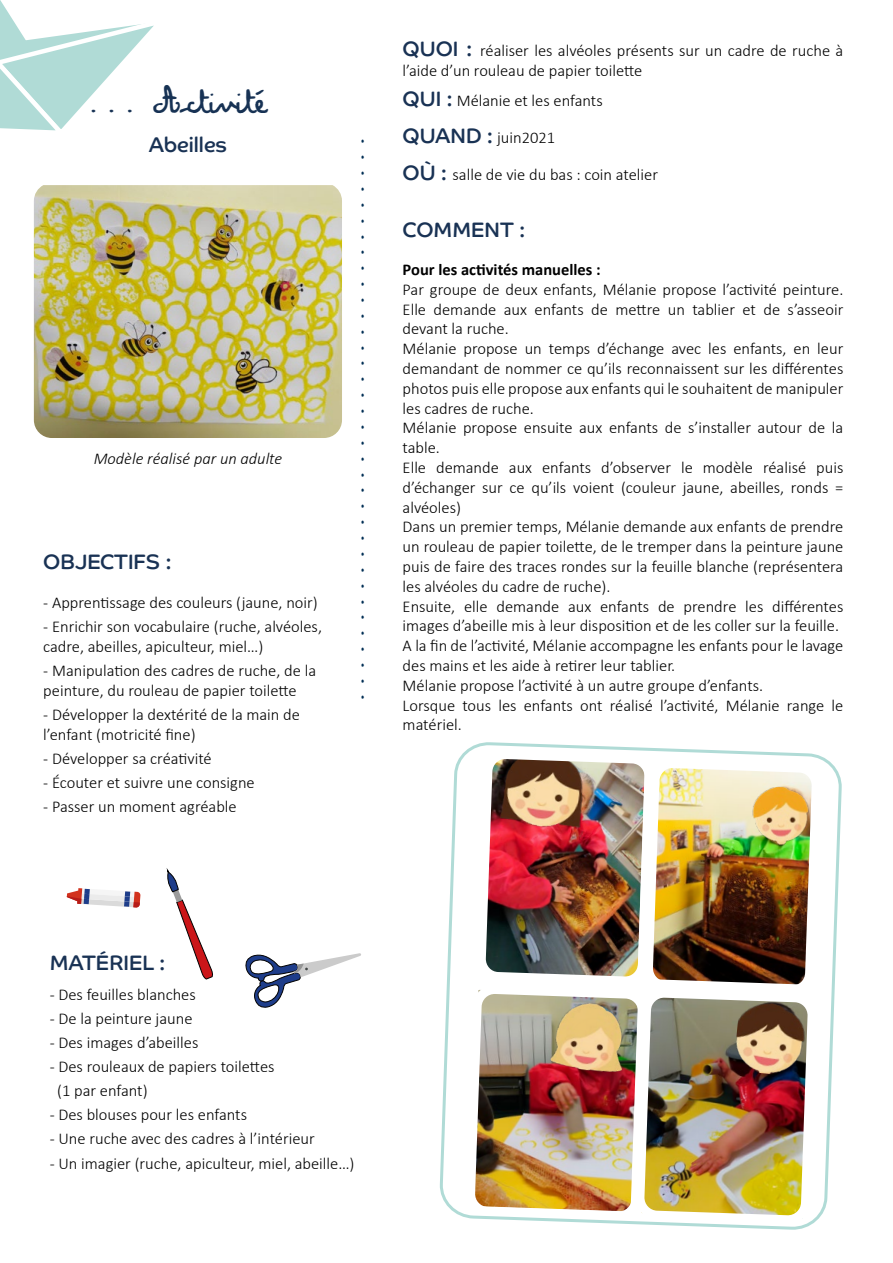
<style>
.page{position:relative;width:893px;height:1263px;background:#fff}
.page>*{position:absolute;margin:0;border:0;box-sizing:border-box;transform-origin:0 0}
.t1{font:34.5px "Amandine";color:#173254}
.t2{font:30px "Amandine";color:#002e54}
.t3{font:21px "Co Headline Corp";color:#193254}
.t4{font:300 16.5px/19.8px "Calibri";color:#000}
.t5{font:700 16.5px "Calibri";color:#000}
.t6{font:italic 300 16.5px "Calibri";color:#000}
.s1{font-family:"Co Headline Corp";font-weight:400;font-size:21px;color:#193254}
</style>
<div class="page">
<svg style="left:166px;top:868px;width:47px;height:111px"></svg>
<svg style="left:245px;top:953px;width:116px;height:55px"></svg>
<svg style="left:67px;top:888px;width:74px;height:19px"></svg>
<svg style="left:0;top:0;width:154px;height:131px"></svg>
<img style="left:34px;top:185px;width:308px;height:253px">
<img style="left:439px;top:742px;width:403px;height:488px">
<img style="left:631px;top:990px;width:191px;height:239px">
<svg style="left:637px;top:748px;width:192px;height:253px"></svg>
<img style="left:550px;top:998px;width:75px;height:75px">
<img style="left:639px;top:754px;width:187px;height:246px">
<img style="left:472px;top:745px;width:187px;height:245px">
<h1 class="t1" style="left:81px;top:78px;width:186px">... Activité</h1>
<p class="t3" style="left:149px;top:132px;width:80px">Abeilles</p>
<p class="t6" style="left:94px;top:448px;width:190px">Modèle réalisé par un adulte</p>
<p class="t3" style="left:43px;top:549px;width:130px">OBJECTIFS :</p>
<p class="t4" style="left:43px;top:593px;width:276px">- Apprentissage des couleurs (jaune, noir)</p>
<p class="t4" style="left:43px;top:617px;width:280px">- Enrichir son vocabulaire (ruche, alvéoles, cadre, abeilles, apiculteur, miel…)</p>
<p class="t4" style="left:43px;top:661px;width:274px">- Manipulation des cadres de ruche, de la peinture, du rouleau de papier toilette</p>
<p class="t4" style="left:43px;top:704px;width:258px">- Développer la dextérité de la main de l’enfant (motricité fine)</p>
<p class="t4" style="left:43px;top:748px;width:170px">- Développer sa créativité</p>
<p class="t4" style="left:43px;top:772px;width:213px">- Écouter et suivre une consigne</p>
<p class="t4" style="left:43px;top:796px;width:195px">- Passer un moment agréable</p>
<h2 class="t2" style="left:334px;top:708px;width:573px;rotate:-90deg">....................................</h2>
<p class="t4" style="left:403px;top:41px;width:442px"><span class="s1">QUOI :</span> réaliser les alvéoles présents sur un cadre de ruche à l’aide d’un rouleau de papier toilette</p>
<p class="t4" style="left:403px;top:91px;width:202px"><span class="s1">QUI :</span> Mélanie et les enfants</p>
<p class="t4" style="left:403px;top:127px;width:154px"><span class="s1">QUAND :</span> juin2021</p>
<p class="t4" style="left:403px;top:164px;width:257px"><span class="s1">OÙ :</span> salle de vie du bas : coin atelier</p>
<p class="t3" style="left:403px;top:217px;width:124px">COMMENT :</p>
<p class="t5" style="left:403px;top:258px;width:200px">Pour les activités manuelles :</p>
<p class="t4" style="left:403px;top:279px;width:442px">Par groupe de deux enfants, Mélanie propose l’activité peinture.<br>Elle demande aux enfants de mettre un tablier et de s’asseoir devant la ruche.<br>Mélanie propose un temps d’échange avec les enfants, en leur demandant de nommer ce qu’ils reconnaissent sur les différentes photos puis elle propose aux enfants qui le souhaitent de manipuler les cadres de ruche.<br>Mélanie propose ensuite aux enfants de s’installer autour de la table.<br>Elle demande aux enfants d’observer le modèle réalisé puis d’échanger sur ce qu’ils voient (couleur jaune, abeilles, ronds = alvéoles)<br>Dans un premier temps, Mélanie demande aux enfants de prendre un rouleau de papier toilette, de le tremper dans la peinture jaune puis de faire des traces rondes sur la feuille blanche (représentera les alvéoles du cadre de ruche).<br>Ensuite, elle demande aux enfants de prendre les différentes images d’abeille mis à leur disposition et de les coller sur la feuille.<br>A la fin de l’activité, Mélanie accompagne les enfants pour le lavage des mains et les aide à retirer leur tablier.<br>Mélanie propose l’activité à un autre groupe d’enfants.<br>Lorsque tous les enfants ont réalisé l’activité, Mélanie range le matériel.</p>
<p class="t3" style="left:50px;top:949px;width:117px">MATÉRIEL :</p>
<p class="t4" style="left:50px;top:984px;width:148px">- Des feuilles blanches</p>
<p class="t4" style="left:50px;top:1009px;width:144px">- De la peinture jaune</p>
<p class="t4" style="left:50px;top:1033px;width:150px">- Des images d’abeilles</p>
<p class="t4" style="left:57px;top:1055px;width:219px;line-height:24px;text-indent:-7px">- Des rouleaux de papiers toilettes (1 par enfant)</p>
<p class="t4" style="left:50px;top:1105px;width:199px">- Des blouses pour les enfants</p>
<p class="t4" style="left:50px;top:1129px;width:267px">- Une ruche avec des cadres à l’intérieur</p>
<p class="t4" style="left:50px;top:1153px;width:306px">- Un imagier (ruche, apiculteur, miel, abeille…)</p>
</div>
